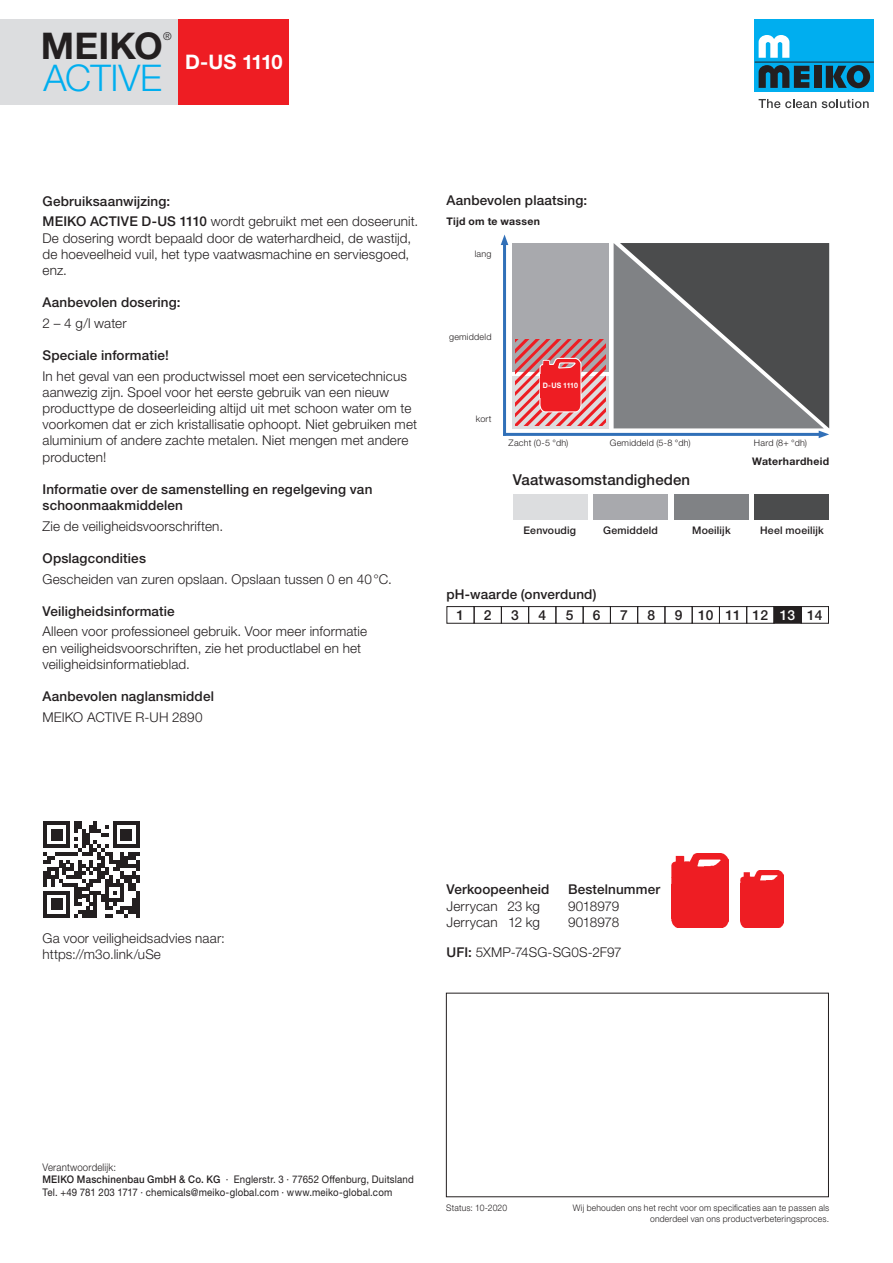
<style>
.page{position:relative;width:893px;height:1263px;background:#fff}
.page>*{position:absolute;margin:0;border:0;box-sizing:border-box;transform-origin:0 0}
.t1{font:300 36.75px "Helvetica Neue LTW1 G";letter-spacing:-.005em;color:#00aeef}
.t2{font:700 20.1px "Helvetica Neue LTW1 G";letter-spacing:-.055em;color:#fff}
.t3{font:500 15px "Helvetica Neue LTW1 G";letter-spacing:.01em;color:#231f20}
.t4{font:500 13.8px "Helvetica Neue LTW1 G";color:#231f20}
.t5{font:300 13.5px/16.2px "Helvetica Neue LTW1 G";letter-spacing:.01em;color:#231f20}
.t6{font:500 13.5px/20.4px "Helvetica Neue LTW1 G";letter-spacing:.01em;color:#231f20}
.t7{font:300 13.5px "Helvetica Neue LTW1 G";letter-spacing:-.025em;color:#231f20}
.t8{font:300 10.8px "Helvetica Neue LTW1 G";color:#231f20}
.t9{font:10.5px/12.6px "Helvetica Neue LTW1 G";letter-spacing:.02em;color:#231f20;scale:.92 1}
.t10{font:500 10.5px "Helvetica Neue LTW1 G";letter-spacing:.02em;color:#231f20}
.t11{font:700 10.5px "Helvetica Neue LTW1 G";letter-spacing:.025em;color:#231f20}
.t12{font:300 9px/10.8px "Helvetica Neue LTW1 G";letter-spacing:.025em;color:#231f20;text-align:right;scale:.95 1}
.t13{font:300 9px "Helvetica Neue LTW1 G";letter-spacing:.025em;color:#231f20}
.t14{font:700 7.5px "Helvetica Neue LTW1 G";letter-spacing:-.025em;color:#fff;scale:.93 1}
.s1{font-weight:300}
.s2{color:#fff}
.s3{font-weight:500}
</style>
<div class="page">
<img style="left:740px;top:871px;width:43px;height:56px">
<img style="left:671px;top:853px;width:57px;height:74px">
<div style="left:446px;top:606px;width:28px;height:18px;border:1px solid #231f20"></div>
<div style="left:474px;top:606px;width:28px;height:18px;border:1px solid #231f20"></div>
<div style="left:501px;top:606px;width:28px;height:18px;border:1px solid #231f20"></div>
<div style="left:528px;top:606px;width:28px;height:18px;border:1px solid #231f20"></div>
<div style="left:555px;top:606px;width:29px;height:18px;border:1px solid #231f20"></div>
<div style="left:583px;top:606px;width:28px;height:18px;border:1px solid #231f20"></div>
<div style="left:610px;top:606px;width:28px;height:18px;border:1px solid #231f20"></div>
<div style="left:637px;top:606px;width:28px;height:18px;border:1px solid #231f20"></div>
<div style="left:665px;top:606px;width:28px;height:18px;border:1px solid #231f20"></div>
<div style="left:692px;top:606px;width:28px;height:18px;border:1px solid #231f20"></div>
<div style="left:719px;top:606px;width:28px;height:18px;border:1px solid #231f20"></div>
<div style="left:746px;top:606px;width:28px;height:18px;border:1px solid #231f20"></div>
<div style="left:774px;top:607px;width:27px;height:16px;background:#231f20"></div>
<div style="left:774px;top:606px;width:28px;height:18px;border:1px solid #231f20"></div>
<div style="left:801px;top:606px;width:28px;height:18px;border:1px solid #231f20"></div>
<div style="left:446px;top:993px;width:383px;height:204px;border:1px solid #231f20"></div>
<div style="left:755px;top:19px;width:119px;height:73px;background:#00aeef"></div>
<div style="left:814px;top:66px;width:7px;height:22px;background:#231f20"></div>
<svg style="left:826px;top:65px;width:44px;height:23px"></svg>
<hr style="left:755px;top:62px;width:119px;height:1px;background:#231f20">
<svg style="left:759px;top:35px;width:30px;height:23px"></svg>
<svg style="left:759px;top:65px;width:50px;height:23px"></svg>
<svg style="left:759px;top:99px;width:57px;height:9px"></svg>
<svg style="left:822px;top:99px;width:47px;height:9px"></svg>
<div style="left:0;top:19px;width:179px;height:85px;background:#dcdddf"></div>
<div style="left:179px;top:19px;width:110px;height:85px;background:#ee1d23"></div>
<hr style="left:503px;top:243px;width:3px;height:193px;background:#3170b8">
<svg style="left:501px;top:234px;width:7px;height:11px"></svg>
<div style="left:512px;top:243px;width:97px;height:128px;background:#a8a9ad"></div>
<div style="left:512px;top:376px;width:97px;height:52px;background:linear-gradient(to right,#dcdddf,#dcdddf)"></div>
<hr style="left:503px;top:433px;width:318px;height:3px;background:#3170b8">
<svg style="left:614px;top:243px;width:215px;height:195px;background:#6e7073"></svg>
<div style="left:513px;top:494px;width:74px;height:26px;background:#dcdddf"></div>
<div style="left:593px;top:494px;width:75px;height:26px;background:#a8a9ad"></div>
<div style="left:674px;top:494px;width:74px;height:26px;background:#808285"></div>
<div style="left:755px;top:494px;width:74px;height:26px;background:#4b4c4d"></div>
<svg style="left:43px;top:821px;width:97px;height:97px"></svg>
<img style="left:516px;top:340px;width:89px;height:85px">
<svg style="left:539px;top:358px;width:43px;height:54px"></svg>
<div style="left:540px;top:374px;width:40px;height:23px;background:#ee1d23"></div>
<p class="t8" style="left:163px;top:29px;width:10px">®</p>
<h2 class="t2" style="left:41px;top:49px;width:243px"><sup>MEIKO</sup> D-US 1110</h2>
<h1 class="t1" style="left:43px;top:56px;width:120px">ACTIVE</h1>
<p class="t6" style="left:43px;top:191px;width:377px">Gebruiksaanwijzing:<br>MEIKO ACTIVE D-US 1110 <span class="s1">wordt gebruikt met een doseerunit.</span></p>
<p class="t5" style="left:43px;top:230px;width:370px">De dosering wordt bepaald door de waterhardheid, de wastijd, de hoeveelheid vuil, het type vaatwasmachine en serviesgoed, enz.</p>
<p class="t6" style="left:43px;top:292px;width:140px">Aanbevolen dosering:</p>
<p class="t5" style="left:43px;top:315px;width:86px">2 – 4 g/l water</p>
<p class="t6" style="left:43px;top:345px;width:128px">Speciale informatie!</p>
<p class="t5" style="left:43px;top:368px;width:376px">In het geval van een productwissel moet een servicetechnicus aanwezig zijn. Spoel voor het eerste gebruik van een nieuw producttype de doseerleiding altijd uit met schoon water om te voorkomen dat er zich kristallisatie ophoopt. Niet gebruiken met aluminium of andere zachte metalen. Niet mengen met andere producten!</p>
<p class="t6" style="left:43px;top:481px;width:331px;line-height:16.2px">Informatie over de samenstelling en regelgeving van schoonmaakmiddelen</p>
<p class="t5" style="left:43px;top:518px;width:182px">Zie de veiligheidsvoorschriften.</p>
<p class="t6" style="left:43px;top:548px;width:105px">Opslagcondities</p>
<p class="t5" style="left:43px;top:571px;width:351px">Gescheiden van zuren opslaan. Opslaan tussen 0 en 40°C.</p>
<p class="t6" style="left:43px;top:601px;width:134px">Veiligheidsinformatie</p>
<p class="t5" style="left:43px;top:623px;width:326px">Alleen voor professioneel gebruik. Voor meer informatie en veiligheidsvoorschriften, zie het productlabel en het veiligheidsinformatieblad.</p>
<p class="t6" style="left:43px;top:686px;width:173px">Aanbevolen naglansmiddel</p>
<p class="t5" style="left:43px;top:709px;width:162px">MEIKO ACTIVE R-UH 2890</p>
<p class="t6" style="left:446px;top:190px;width:142px">Aanbevolen plaatsing:</p>
<p class="t11" style="left:446px;top:215px;width:95px">Tijd om te wassen</p>
<p class="t13" style="left:475px;top:249px;width:18px">lang</p>
<p class="t13" style="left:449px;top:331px;width:44px">gemiddeld</p>
<p class="t13" style="left:476px;top:414px;width:17px">kort</p>
<p class="t14" style="left:543px;top:381px;width:39px">D-US 1110</p>
<p class="t13" style="left:509px;top:437px;width:61px">Zacht (0-5 °dh)</p>
<p class="t13" style="left:610px;top:437px;width:82px">Gemiddeld (5-8 °dh)</p>
<p class="t13" style="left:754px;top:437px;width:55px">Hard (8+ °dh)</p>
<p class="t11" style="left:752px;top:455px;width:79px">Waterhardheid</p>
<p class="t3" style="left:513px;top:471px;width:179px">Vaatwasomstandigheden</p>
<p class="t10" style="left:523px;top:523px;width:54px">Eenvoudig</p>
<p class="t10" style="left:603px;top:523px;width:56px">Gemiddeld</p>
<p class="t10" style="left:692px;top:523px;width:40px">Moeilijk</p>
<p class="t10" style="left:760px;top:523px;width:65px">Heel moeilijk</p>
<p class="t6" style="left:446px;top:584px;width:151px">pH-waarde (onverdund)</p>
<p class="t4" style="left:457px;top:607px;width:9px">1</p>
<p class="t4" style="left:484px;top:607px;width:9px">2</p>
<p class="t4" style="left:511px;top:607px;width:9px">3</p>
<p class="t4" style="left:538px;top:607px;width:9px">4</p>
<p class="t4" style="left:566px;top:607px;width:9px">5</p>
<p class="t4" style="left:593px;top:607px;width:9px">6</p>
<p class="t4" style="left:620px;top:607px;width:9px">7</p>
<p class="t4" style="left:647px;top:607px;width:9px">8</p>
<p class="t4" style="left:675px;top:607px;width:149px">9 10 11 12 <span class="s2">13</span> 14</p>
<p class="t5" style="left:43px;top:930px;width:184px">Ga voor veiligheidsadvies naar: https://m3o.link/uSe</p>
<p class="t6" style="left:446px;top:879px;width:105px">Verkoopeenheid</p>
<p class="t6" style="left:568px;top:879px;width:94px">Bestelnummer</p>
<p class="t5" style="left:446px;top:897px;width:95px">Jerrycan 23 kg</p>
<p class="t7" style="left:568px;top:897px;width:53px">9018979</p>
<p class="t5" style="left:446px;top:914px;width:95px">Jerrycan 12 kg</p>
<p class="t7" style="left:568px;top:914px;width:53px">9018978</p>
<p class="t5" style="left:446px;top:944px;width:177px"><span class="s3">UFI:</span> 5XMP-74SG-SG0S-2F97</p>
<p class="t9" style="left:43px;top:1160px;width:405px"><span class="s1">Verantwoordelijk:<br></span><span class="s3">MEIKO Maschinenbau GmbH &amp; Co. KG</span> · Englerstr. 3 · 77652 Offenburg, Duitsland<br>Tel. +49 781 203 1717 · chemicals@meiko-global.com · www.meiko-global.com</p>
<p class="t12" style="left:446px;top:1203px;width:66px">Status: 10-2020</p>
<p class="t12" style="left:573px;top:1203px;width:271px">Wij behouden ons het recht voor om specificaties aan te passen als onderdeel van ons productverbeteringsproces.</p>
</div>
